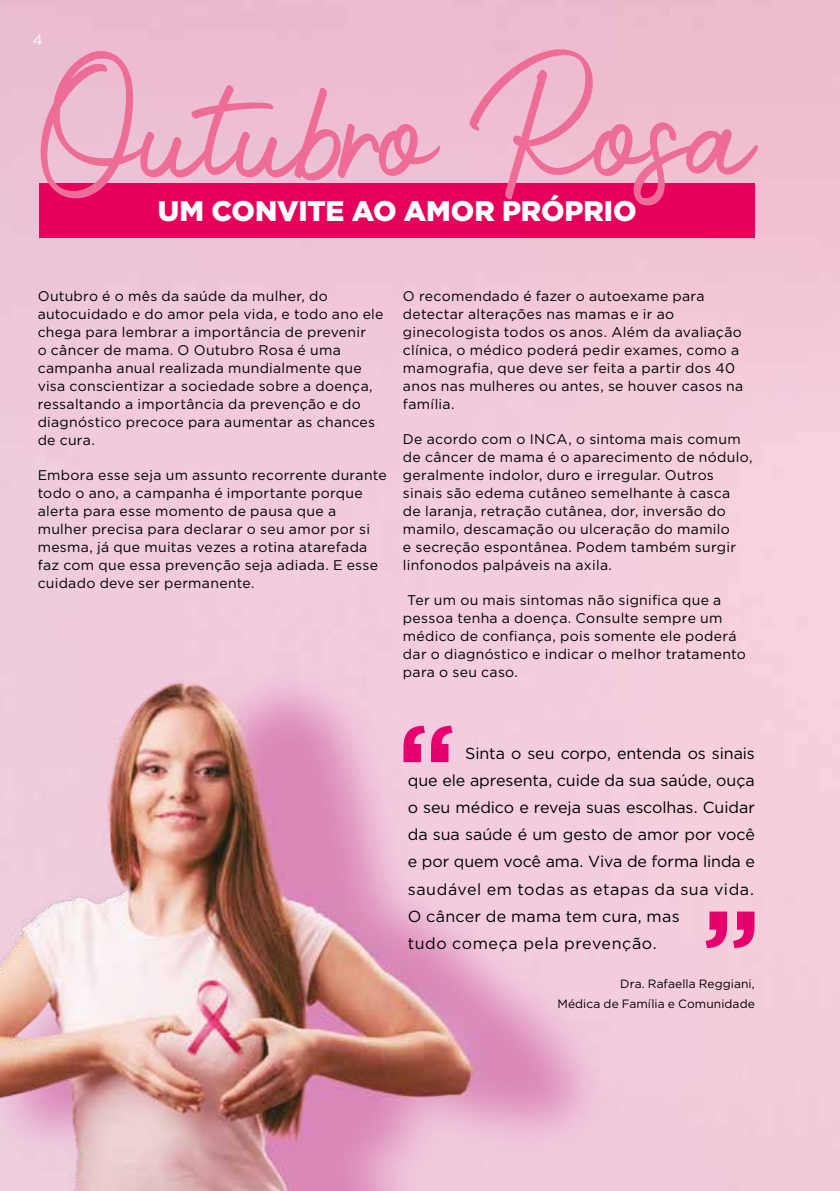
<style>
.page{position:relative;width:840px;height:1191px;background:#fff}
.page>*{position:absolute;margin:0;border:0;box-sizing:border-box;transform-origin:0 0}
.t1{font:89px "Photoshoot";letter-spacing:-.025em;color:#ed6d97}
.t2{font:900 28.4px "Gotham";letter-spacing:-.005em;color:#fff}
.t3{font:16px/27.2px "Gotham";color:#000}
.t4{font:14.8px "Gotham";color:#fff}
.t5{font:14px/18px "Gotham";letter-spacing:.02em;color:#000}
.t6{font:12px/19.2px "Gotham";letter-spacing:.005em;color:#000;text-align:right}
</style>
<div class="page">
<img style="left:0;top:0;width:839px;height:1191px">
<div style="left:39px;top:184px;width:715px;height:54px;background:#e6005b"></div>
<img style="left:0;top:618px;width:660px;height:573px">
<svg style="left:403px;top:725px;width:49px;height:37px;background:#eb539b"></svg>
<svg style="left:705px;top:911px;width:49px;height:37px;background:#eb559a"></svg>
<p class="t4" style="left:33px;top:30px;width:11px">4</p>
<h1 class="t1" style="left:41px;top:91px;width:714px">Outubro Rosa</h1>
<h2 class="t2" style="left:158px;top:195px;width:480px">UM CONVITE AO AMOR PRÓPRIO</h2>
<p class="t5" style="left:38px;top:287px;width:347px">Outubro é o mês da saúde da mulher, do autocuidado e do amor pela vida, e todo ano ele chega para lembrar a importância de prevenir<br>o câncer de mama. O Outubro Rosa é uma campanha anual realizada mundialmente que visa conscientizar a sociedade sobre a doença, ressaltando a importância da prevenção e do diagnóstico precoce para aumentar as chances de cura.</p>
<p class="t5" style="left:38px;top:466px;width:350px">Embora esse seja um assunto recorrente durante todo o ano, a campanha é importante porque alerta para esse momento de pausa que a mulher precisa para declarar o seu amor por si mesma, já que muitas vezes a rotina atarefada faz com que essa prevenção seja adiada. E esse cuidado deve ser permanente.</p>
<p class="t5" style="left:403px;top:287px;width:341px">O recomendado é fazer o autoexame para detectar alterações nas mamas e ir ao ginecologista todos os anos. Além da avaliação clínica, o médico poderá pedir exames, como a mamografia, que deve ser feita a partir dos 40 anos nas mulheres ou antes, se houver casos na família.</p>
<p class="t5" style="left:403px;top:430px;width:351px">De acordo com o INCA, o sintoma mais comum de câncer de mama é o aparecimento de nódulo, geralmente indolor, duro e irregular. Outros sinais são edema cutâneo semelhante à casca<br>de laranja, retração cutânea, dor, inversão do mamilo, descamação ou ulceração do mamilo<br>e secreção espontânea. Podem também surgir linfonodos palpáveis na axila.</p>
<p class="t5" style="left:403px;top:591px;width:344px;text-indent:4px">Ter um ou mais sintomas não significa que a pessoa tenha a doença. Consulte sempre um médico de confiança, pois somente ele poderá dar o diagnóstico e indicar o melhor tratamento para o seu caso.</p>
<p class="t3" style="left:407px;top:739px;width:348px;text-indent:57px">Sinta o seu corpo, entenda os sinais que ele apresenta, cuide da sua saúde, ouça o seu médico e reveja suas escolhas. Cuidar da sua saúde é um gesto de amor por você e por quem você ama. Viva de forma linda e saudável em todas as etapas da sua vida.<br>O câncer de mama tem cura, mas<br>tudo começa pela prevenção.</p>
<p class="t6" style="left:557px;top:974px;width:199px">Dra. Rafaella Reggiani,<br>Médica de Família e Comunidade</p>
</div>
